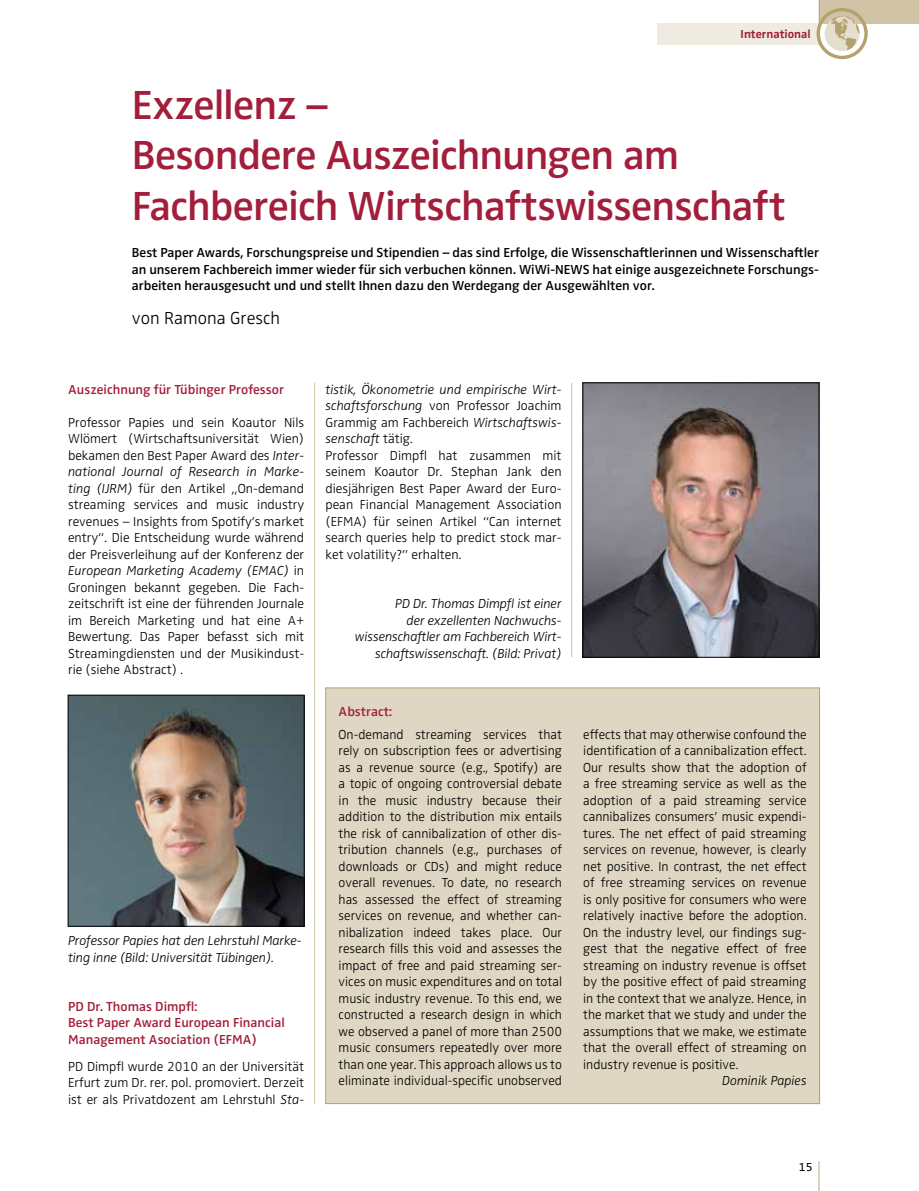
<style>
.page{position:relative;width:919px;height:1191px;background:#fff}
.page>*{position:absolute;margin:0;border:0;box-sizing:border-box;transform-origin:0 0}
.t1{font:600 42px/50.4px "Zwo OT";letter-spacing:-.02em;color:#a21e3b}
.t2{font:300 18px "Zwo OT";color:#000}
.t3{font:300 13.5px/16.5px "Zwo OT";color:#000;text-align:justify}
.t4{font:600 13.5px/16.5px "Zwo OT";color:#000;text-align:justify}
.t5{font:italic 300 13.5px/16.5px "Zwo OT";letter-spacing:-.01em;color:#000}
.t6{font:600 13.5px/16.5px "Zwo OT";color:#a21e3b}
.t7{font:700 12px "Zwo OT";color:#a21e3b}
.t8{font:12px "Zwo OT";color:#000}
.s1{font-style:italic}
</style>
<div class="page">
<hr style="left:818px;top:1161px;width:1px;height:30px;background:#d1c4a6">
<div style="left:819px;top:0;width:99px;height:23px;background:#d1c4a6"></div>
<div style="left:657px;top:23px;width:161px;height:22px;background:#efebe1"></div>
<hr style="left:818px;top:0;width:1px;height:45px;background:#b3a16e">
<div style="left:816px;top:8px;width:51px;height:51px;border:3px solid #b3a16e;border-radius:50%"></div>
<svg style="left:824px;top:16px;width:35px;height:35px"></svg>
<hr style="left:571px;top:383px;width:1px;height:274px;background:#d1c4a6">
<hr style="left:314px;top:383px;width:1px;height:720px;background:#d1c4a6">
<div style="left:325px;top:688px;width:494px;height:415px;background:#dfd7c3"></div>
<img style="left:70px;top:697px;width:232px;height:227px">
<div style="left:68px;top:695px;width:236px;height:231px;border:1px solid #000"></div>
<img style="left:584px;top:384px;width:233px;height:271px">
<div style="left:582px;top:382px;width:237px;height:275px;border:1px solid #000"></div>
<p class="t7" style="left:740px;top:27px;width:72px">International</p>
<h1 class="t1" style="left:132px;top:80px;width:655px">Exzellenz –<br>Besondere Auszeichnungen am<br>Fachbereich Wirtschaftswissenschaft</h1>
<p class="t4" style="left:132px;top:245px;width:688px">Best Paper Awards, Forschungspreise und Stipendien – das sind Erfolge, die Wissenschaftlerinnen und Wissenschaftler an unserem Fachbereich immer wieder für sich verbuchen können. WiWi-NEWS hat einige ausgezeichnete Forschungs&shy;arbeiten herausgesucht und und stellt Ihnen dazu den Werdegang der Ausgewählten vor.</p>
<h2 class="t2" style="left:132px;top:308px;width:150px">von Ramona Gresch</h2>
<p class="t6" style="left:68px;top:381px;width:217px">Auszeichnung für Tübinger Professor</p>
<p class="t3" style="left:68px;top:414px;width:238px">Professor Papies und sein Koautor Nils Wlömert (Wirtschaftsuniversität Wien) bekamen den Best Paper Award des <span class="s1">Inter&shy;national Journal of Research in Marke&shy;ting (IJRM)</span> für den Artikel „On-demand streaming services and music industry revenues – Insights from Spotify’s market entry“. Die Entscheidung wurde während der Preisverleihung auf der Konferenz der <span class="s1">European Marketing Academy (EMAC)</span> in Groningen bekannt gegeben. Die Fach&shy;zeitschrift ist eine der führenden Journale im Bereich Marketing und hat eine A+ Bewertung. Das Paper befasst sich mit Streamingdiensten und der Musikindust&shy;rie (siehe Abstract) .</p>
<p class="t5" style="left:68px;top:933px;width:235px">Professor Papies hat den Lehrstuhl Marke&shy;ting inne (Bild: Universität Tübingen).</p>
<p class="t6" style="left:68px;top:998px;width:218px">PD Dr. Thomas Dimpfl:<br>Best Paper Award European Financial<br>Management Asociation (EFMA)</p>
<p class="t3" style="left:68px;top:1058px;width:238px">PD Dimpfl wurde 2010 an der Universität Erfurt zum Dr. rer. pol. promoviert. Derzeit ist er als Privatdozent am Lehrstuhl <span class="s1">Sta-</span></p>
<p class="t3" style="left:325px;top:381px;width:238px;text-align:left"><span class="s1">tistik, Ökonometrie und empirische Wirt&shy;schaftsforschung</span> von Professor Joachim Grammig am Fachbereich <span class="s1">Wirtschaftswis&shy;senschaft</span> tätig.<br>Professor Dimpfl hat zusammen mit seinem Koautor Dr. Stephan Jank den diesjährigen Best Paper Award der Euro&shy;pean Financial Management Association (EFMA) für seinen Artikel “Can internet search queries help to predict stock mar&shy;ket volatility?” erhalten.</p>
<p class="t5" style="left:355px;top:596px;width:208px;text-align:right">PD Dr. Thomas Dimpfl ist einer<br>der exzellenten Nachwuchs&shy;wissenschaftler am Fachbereich Wirt&shy;schaftswissenschaft. (Bild: Privat)</p>
<p class="t6" style="left:338px;top:703px;width:55px">Abstract:</p>
<p class="t3" style="left:338px;top:726px;width:225px">On-demand streaming services that rely on subscription fees or advertising as a revenue source (e.g., Spotify) are a topic of ongoing controversial debate in the music industry because their addition to the distribution mix entails the risk of cannibalization of other dis&shy;tribution channels (e.g., purchases of downloads or CDs) and might reduce overall revenues. To date, no research has assessed the effect of streaming services on revenue, and whether can&shy;nibalization indeed takes place. Our research fills this void and assesses the impact of free and paid streaming ser&shy;vices on music expenditures and on total music industry revenue. To this end, we constructed a research design in which we observed a panel of more than 2500 music consumers repeatedly over more than one year. This approach allows us to eliminate individual-specific unobserved</p>
<p class="t3" style="left:583px;top:726px;width:225px">effects that may otherwise confound the identification of a cannibalization effect.<br>Our results show that the adoption of a free streaming service as well as the adoption of a paid streaming service cannibalizes consumers’ music expendi&shy;tures. The net effect of paid streaming services on revenue, however, is clearly net positive. In contrast, the net effect of free streaming services on revenue is only positive for consumers who were relatively inactive before the adoption.<br>On the industry level, our findings sug&shy;gest that the negative effect of free streaming on industry revenue is offset by the positive effect of paid streaming in the context that we analyze. Hence, in the market that we study and under the assumptions that we make, we estimate that the overall effect of streaming on industry revenue is positive.</p>
<p class="t5" style="left:722px;top:1072px;width:86px">Dominik Papies</p>
<p class="t8" style="left:798px;top:1159px;width:15px">15</p>
</div>
